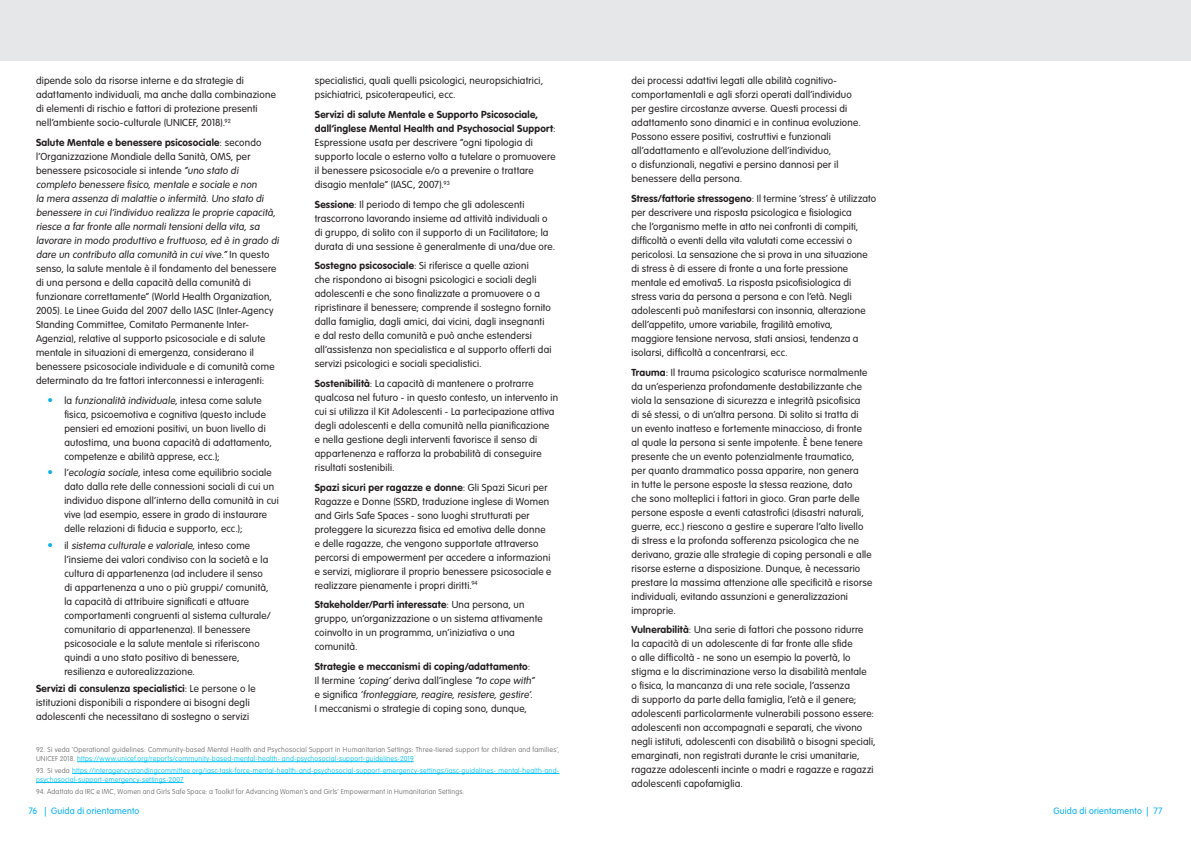
<style>
.page{position:relative;width:1191px;height:842px;background:#fff}
.page>*{position:absolute;margin:0;border:0;box-sizing:border-box;transform-origin:0 0}
.t1{font:300 10px/14px "VAG Rounded Std";letter-spacing:.02em;color:#231f20}
.t2{font:300 9px "VAG Rounded Std";letter-spacing:.025em;color:#00aeef}
.t3{font:100 7px/9px "VAG Rounded Std";letter-spacing:.03em;color:#6d6e71}
.t4{font:100 7px/9px "VAG Rounded Std";letter-spacing:.03em;color:#00c0f3}
.s1{font-weight:700}
.s2{color:#00c0f3}
.s3{color:#6d6e71}
.s4{font-weight:700;font-size:11px;color:#00aeef}
</style>
<div class="page">
<div style="left:0;top:0;width:1191px;height:60px;background:#e6e7e8"></div>
<hr style="left:77px;top:761px;width:337px;height:1px;background:#00c0f3">
<hr style="left:72px;top:773px;width:487px;height:1px;background:#00c0f3">
<hr style="left:36px;top:782px;width:148px;height:1px;background:#00c0f3">
<p class="t1" style="left:315px;top:74px;width:230px">specialistici, quali quelli psicologici, neuropsichiatrici, psichiatrici, psicoterapeutici, ecc.</p>
<p class="t1" style="left:315px;top:108px;width:242px"><span class="s1">Servizi di salute Mentale e Supporto Psicosociale, dall’inglese Mental Health and Psychosocial Support</span>:<br>Espressione usata per descrivere “ogni tipologia di supporto locale o esterno volto a tutelare o promuovere il benessere psicosociale e/o a prevenire o trattare disagio mentale” (IASC, 2007).<sup>93</sup></p>
<p class="t1" style="left:315px;top:197px;width:242px"><span class="s1">Sessione</span>: Il periodo di tempo che gli adolescenti trascorrono lavorando insieme ad attività individuali o di gruppo, di solito con il supporto di un Facilitatore; la durata di una sessione è generalmente di una/due ore.</p>
<p class="t1" style="left:315px;top:259px;width:238px"><span class="s1">Sostegno psicosociale</span>: Si riferisce a quelle azioni<br>che rispondono ai bisogni psicologici e sociali degli adolescenti e che sono finalizzate a promuovere o a ripristinare il benessere; comprende il sostegno fornito dalla famiglia, dagli amici, dai vicini, dagli insegnanti e dal resto della comunità e può anche estendersi all’assistenza non specialistica e al supporto offerti dai servizi psicologici e sociali specialistici.</p>
<p class="t1" style="left:315px;top:377px;width:245px"><span class="s1">Sostenibilità</span>: La capacità di mantenere o protrarre qualcosa nel futuro - in questo contesto, un intervento in cui si utilizza il Kit Adolescenti - La partecipazione attiva degli adolescenti e della comunità nella pianificazione<br>e nella gestione degli interventi favorisce il senso di appartenenza e rafforza la probabilità di conseguire risultati sostenibili.</p>
<p class="t1" style="left:315px;top:480px;width:238px"><span class="s1">Spazi sicuri per ragazze e donne</span>: Gli Spazi Sicuri per Ragazze e Donne (SSRD, traduzione inglese di Women and Girls Safe Spaces - sono luoghi strutturati per proteggere la sicurezza fisica ed emotiva delle donne e delle ragazze, che vengono supportate attraverso percorsi di empowerment per accedere a informazioni e servizi, migliorare il proprio benessere psicosociale e realizzare pienamente i propri diritti.<sup>94</sup></p>
<p class="t1" style="left:315px;top:598px;width:229px"><span class="s1">Stakeholder/Parti interessate</span>: Una persona, un gruppo, un’organizzazione o un sistema attivamente coinvolto in un programma, un’iniziativa o una comunità.</p>
<p class="t1" style="left:315px;top:660px;width:223px"><span class="s1">Strategie e meccanismi di coping/adattamento</span>:<br>Il termine ‘coping’ deriva dall’inglese “to cope with” e s i g n i fi ca ‘fronteggiare, reagire, resistere, gestire’.<br>I meccanismi o strategie di coping sono, dunque,</p>
<p class="t3" style="left:36px;top:745px;width:525px">92. Si veda ‘Operational guidelines: Community-based Mental Health and Psychosocial Support in Humanitarian Settings: Three-tiered support for children and families’,<br>UNICEF 2018. <span class="s2">https://www.unicef.org/reports/community-based-mental-health- and-psychosocial-support-guidelines-2019</span></p>
<p class="t4" style="left:36px;top:766px;width:525px"><span class="s3">93. Si veda</span> https://interagencystandingcommittee.org/iasc-task-force-mental-health-and-psychosocial-support-emergency-settings/iasc-guidelines- mental-health-and&shy;psychosocial-support-emergency-settings-2007</p>
<p class="t3" style="left:36px;top:787px;width:430px">94. Adattato da IRC e IMC, Women and Girls Safe Space: a Toolkit for Advancing Women’s and Girls’ Empowerment in Humanitarian Settings.</p>
<p class="t1" style="left:36px;top:74px;width:241px">dipende solo da risorse interne e da strategie di adattamento individuali, ma anche dalla combinazione di elementi di rischio e fattori di protezione presenti nell’ambiente socio-culturale (UNICEF, 2018).<sup>92</sup></p>
<p class="t1" style="left:36px;top:136px;width:246px"><span class="s1">Salute Mentale e benessere psicosociale</span>: secondo l’Organizzazione Mondiale della Sanità, OMS, per benessere psicosociale si intende “uno stato di completo benessere fisico, mentale e sociale e non<br>la mera assenza di malattie o infermità. Uno stato di benessere in cui l’individuo realizza le proprie capacità, riesce a far fronte alle normali tensioni della vita, sa lavorare in modo produttivo e fruttuoso, ed è in grado di dare un contributo alla comunità in cui vive.” I n q u e s to senso, la salute mentale è il fondamento del benessere di una persona e della capacità della comunità di funzionare correttamente” (World Health Organization, 2005). Le Linee Guida del 2007 dello IASC (Inter-Agency Standing Committee, Comitato Permanente Inter-Agenzia), relative al supporto psicosociale e di salute mentale in situazioni di emergenza, considerano il benessere psicosociale individuale e di comunità come determinato da tre fattori interconnessi e interagenti:</p>
<p class="t1" style="left:64px;top:393px;width:209px;text-indent:-17px"><span class="s4">•</span> l a funzionalità individuale, i n te s a co m e s a l u te fisica, psicoemotiva e cognitiva (questo include pensieri ed emozioni positivi, un buon livello di autostima, una buona capacità di adattamento, competenze e abilità apprese, ecc.);</p>
<p class="t1" style="left:64px;top:466px;width:216px;text-indent:-17px"><span class="s4">•</span> l’ecologia sociale, intesa come equilibrio sociale dato dalla rete delle connessioni sociali di cui un individuo dispone all’interno della comunità in cui vive (ad esempio, essere in grado di instaurare delle relazioni di fiducia e supporto, ecc.);</p>
<p class="t1" style="left:64px;top:539px;width:208px;text-indent:-17px"><span class="s4">•</span> i l sistema culturale e valoriale, i n te s o co m e l’insieme dei valori condiviso con la società e la cultura di appartenenza (ad includere il senso di appartenenza a uno o più gruppi/ comunità, la capacità di attribuire significati e attuare comportamenti congruenti al sistema culturale/ comunitario di appartenenza). Il benessere psicosociale e la salute mentale si riferiscono quindi a uno stato positivo di benessere, resilienza e autorealizzazione.</p>
<p class="t1" style="left:36px;top:682px;width:221px"><span class="s1">Servizi di consulenza specialistici</span>: Le persone o le istituzioni disponibili a rispondere ai bisogni degli adolescenti che necessitano di sostegno o servizi</p>
<p class="t1" style="left:631px;top:74px;width:231px">dei processi adattivi legati alle abilità cognitivo&shy;comportamentali e agli sforzi operati dall’individuo per gestire circostanze avverse. Questi processi di adattamento sono dinamici e in continua evoluzione.<br>Possono essere positivi, costruttivi e funzionali all’adattamento e all’evoluzione dell’individuo,<br>o disfunzionali, negativi e persino dannosi per il benessere della persona.</p>
<p class="t1" style="left:631px;top:192px;width:246px"><span class="s1">Stress/fattorie stressogeno</span>: Il termine ‘stress’ è utilizzato per descrivere una risposta psicologica e fisiologica<br>che l’organismo mette in atto nei confronti di compiti, difficoltà o eventi della vita valutati come eccessivi o pericolosi. La sensazione che si prova in una situazione di stress è di essere di fronte a una forte pressione mentale ed emotiva5. La risposta psicofisiologica di stress varia da persona a persona e con l’età. Negli adolescenti può manifestarsi con insonnia, alterazione dell’appetito, umore variabile, fragilità emotiva, maggiore tensione nervosa, stati ansiosi, tendenza a isolarsi, difficoltà a concentrarsi, ecc.</p>
<p class="t1" style="left:631px;top:365px;width:242px"><span class="s1">Trauma</span>: Il trauma psicologico scaturisce normalmente da un’esperienza profondamente destabilizzante che viola la sensazione di sicurezza e integrità psicofisica<br>di sé stessi, o di un’altra persona. Di solito si tratta di<br>un evento inatteso e fortemente minaccioso, di fronte<br>al quale la persona si sente impotente. È bene tenere presente che un evento potenzialmente traumatico,<br>per quanto drammatico possa apparire, non genera<br>in tutte le persone esposte la stessa reazione, dato<br>che sono molteplici i fattori in gioco. Gran parte delle persone esposte a eventi catastrofici (disastri naturali, guerre, ecc.) riescono a gestire e superare l’alto livello di stress e la profonda sofferenza psicologica che ne derivano, grazie alle strategie di coping personali e alle risorse esterne a disposizione. Dunque, è necessario prestare la massima attenzione alle specificità e risorse individuali, evitando assunzioni e generalizzazioni improprie.</p>
<p class="t1" style="left:631px;top:623px;width:246px"><span class="s1">Vulnerabilità</span>: Una serie di fattori che possono ridurre<br>la capacità di un adolescente di far fronte alle sfide<br>o alle difficoltà - ne sono un esempio la povertà, lo stigma e la discriminazione verso la disabilità mentale<br>o fisica, la mancanza di una rete sociale, l’assenza<br>di supporto da parte della famiglia, l’età e il genere; adolescenti particolarmente vulnerabili possono essere: adolescenti non accompagnati e separati, che vivono negli istituti, adolescenti con disabilità o bisogni speciali, emarginati, non registrati durante le crisi umanitarie, ragazze adolescenti incinte o madri e ragazze e ragazzi adolescenti capofamiglia.</p>
<p class="t2" style="left:28px;top:805px;width:113px">76 | Guida di orientamento</p>
<p class="t2" style="left:1053px;top:805px;width:111px">Guida di orientamento | 77</p>
</div>
